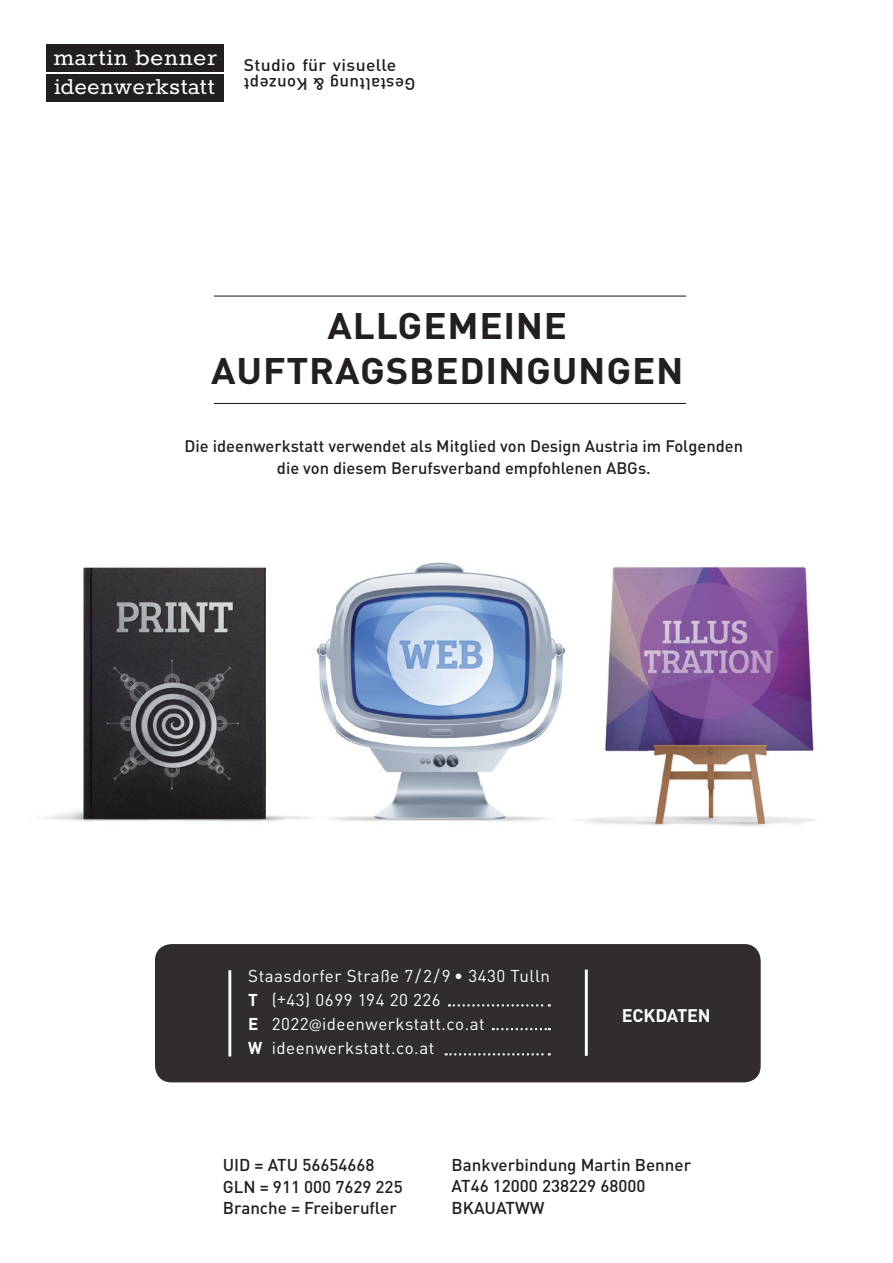
<style>
.page{position:relative;width:893px;height:1263px;background:#fff}
.page>*{position:absolute;margin:0;border:0;box-sizing:border-box;transform-origin:0 0}
.t1{font:700 36.6px/45.3px "DIN";letter-spacing:.02em;color:#231f20;text-align:center;scale:1.05 1}
.t2{font:26.4px "Rokkitt";letter-spacing:.03em;color:#fff}
.t3{font:700 18px "DIN";letter-spacing:-.01em;color:#fff}
.t4{font:500 16.95px/21.3px "DIN";color:#231f20}
.t5{font:16.95px/24.2px "DIN";letter-spacing:.03em;color:#fff}
.t6{font:500 16.65px "DIN";letter-spacing:.02em;color:#231f20;scale:1.05 1}
.t7{font:500 16.65px "DIN";letter-spacing:.02em;color:#231f20}
.t8{font:500 16.5px/22.5px "DIN";color:#231f20;text-align:center}
.s1{font-weight:700}
.s2{font-family:"Corporate S"}
</style>
<div class="page">
<img style="left:44px;top:562px;width:772px;height:265px">
<div style="left:155px;top:944px;width:606px;height:138px;background:#312c2e;border-radius:17px"></div>
<div style="left:47px;top:45px;width:177px;height:27px;background:#231f20"></div>
<div style="left:47px;top:74px;width:177px;height:27px;background:#231f20"></div>
<hr style="left:228px;top:970px;width:3px;height:86px;background:#fff">
<hr style="left:585px;top:969px;width:3px;height:87px;background:#fff">
<svg style="left:449px;top:1004px;width:101px;height:2px"></svg>
<svg style="left:446px;top:1053px;width:104px;height:2px"></svg>
<svg style="left:493px;top:1028px;width:57px;height:2px"></svg>
<hr style="left:214px;top:403px;width:472px;height:1px;background:#231f20">
<hr style="left:214px;top:296px;width:472px;height:1px;background:#231f20">
<p class="t6" style="left:54px;top:55px;width:328px"><sup>martin</sup> <sup>benner</sup> Studio für visuelle</p>
<p class="t7" style="left:415px;top:94px;width:173px;rotate:-180deg">Gestaltung &amp; Konzept</p>
<h2 class="t2" style="left:54px;top:74px;width:162px">ideenwerkstatt</h2>
<h1 class="t1" style="left:211px;top:301px;width:451px">ALLGEMEINE<br>AUFTRAGSBEDINGUNGEN</h1>
<p class="t8" style="left:185px;top:434px;width:560px">Die ideenwerkstatt verwendet als Mitglied von Design Austria im Folgenden die von diesem Berufsverband empfohlenen ABGs.</p>
<p class="t5" style="left:248px;top:963px;width:303px">Staasdorfer Straße 7 / 2 / 9 • 3430 Tulln<br><span class="s1">T</span> (+43) 0699 194 20 226<br><span class="s1">E</span> 2022<span class="s2">@</span>ideenwerkstatt.co.at<br><span class="s1">W</span> ideenwerkstatt.co.at</p>
<p class="t3" style="left:622px;top:1004px;width:90px">ECKDATEN</p>
<p class="t4" style="left:223px;top:1154px;width:181px">UID = ATU 56654668<br>GLN = 911 000 7629 225<br>Branche = Freiberufler</p>
<p class="t4" style="left:452px;top:1154px;width:241px">Bankverbindung Martin Benner<br>AT46 12000 238229 68000<br>BKAUATWW</p>
</div>
